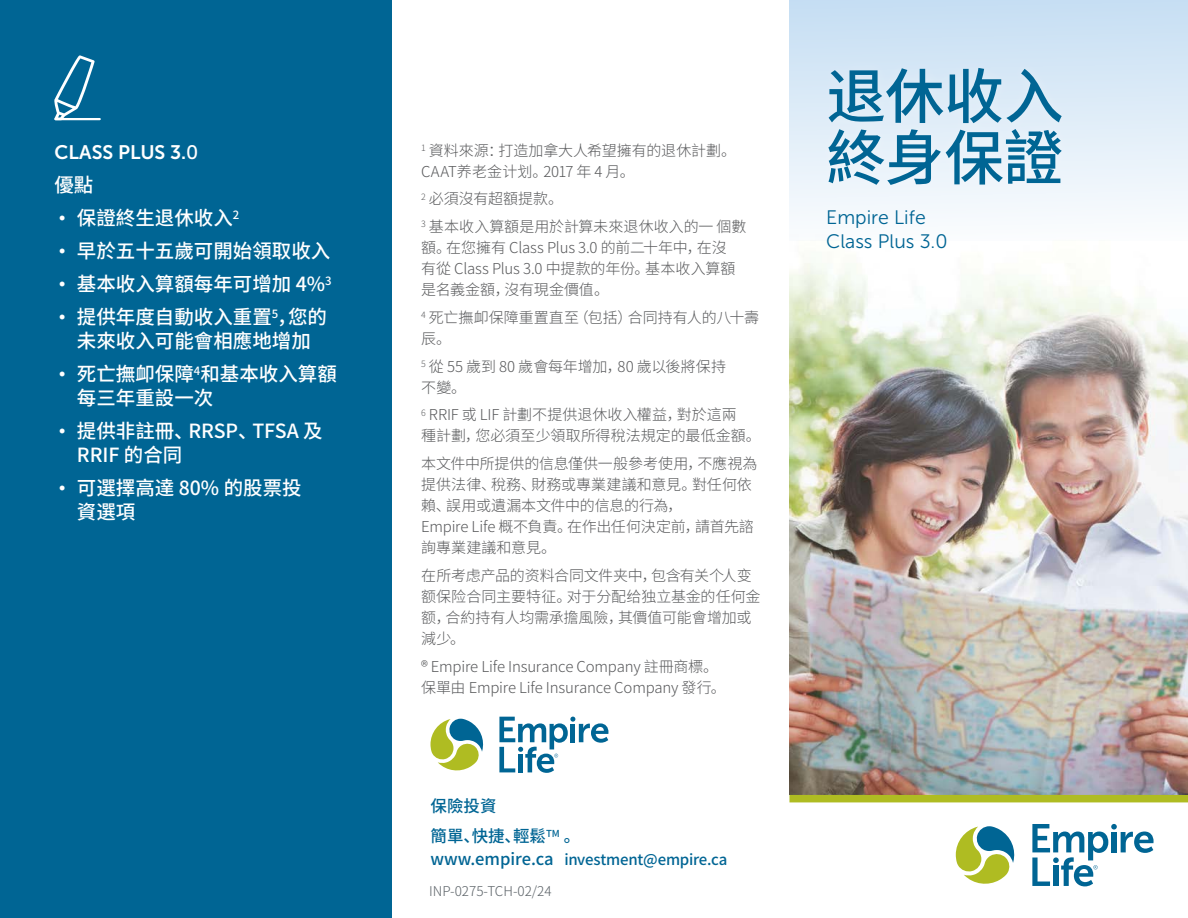
<style>
.page{position:relative;width:1188px;height:918px;background:#fff}
.page>*{position:absolute;margin:0;border:0;box-sizing:border-box;transform-origin:0 0}
.TCH-title{font:500 60px/61.5px "Source Han Sans CN";letter-spacing:-.015em;color:#006594}
.White_Text_call_out_CN{font:500 19.5px/24px "Source Han Sans CN";color:#fff}
.TCH-title-2{font:19.5px/23.4px "Museo Sans 300";color:#006594}
.White_Text_call_out_CN-2{font:19.5px "Museo Sans 700";color:#fff}
.TCH-Heading_7_-_11_pt{font:500 16.5px "Source Han Sans CN";color:#006594}
.TCH-Body_copy{font:300 15px/21px "Source Han Sans CN";letter-spacing:-.01em;color:#58595b}
.TCH-Heading_7_-_11_pt-2{font:500 15px "Source Han Sans CN";letter-spacing:-.015em;color:#006594}
.TCH-Foot_Note_-_Museo_Condensed{font:300 13.5px "Source Han Sans CN";color:#5a6166}
.s1{font-family:"Museo Sans 500"}
.s2{font-family:"Arial";font-weight:400}
.s3{font-size:16.5px}
</style>
<div class="page">
<img style="left:789px;top:255px;width:399px;height:540px">
<div style="left:789px;top:0;width:399px;height:241px;background:linear-gradient(to bottom,#c6def3,#fbfdfe)"></div>
<svg style="left:956px;top:826px;width:59px;height:58px"></svg>
<svg style="left:1032px;top:824px;width:122px;height:62px"></svg>
<div style="left:816px;top:56px;width:257px;height:203px;background:#fff;opacity:.3"></div>
<div style="left:0;top:0;width:392px;height:918px;background:#006594"></div>
<svg style="left:430px;top:719px;width:54px;height:52px"></svg>
<svg style="left:499px;top:717px;width:109px;height:56px"></svg>
<div style="left:789px;top:795px;width:399px;height:7px;background:#afbc22"></div>
<svg style="left:54px;top:55px;width:41px;height:65px"></svg>
<hr style="left:56px;top:118px;width:44px;height:2px;background:#fff">
<p class="White_Text_call_out_CN-2" style="left:54px;top:142px;width:146px">CLASS PLUS 3.<span class="s1">0</span></p>
<p class="White_Text_call_out_CN" style="left:54px;top:174px;width:40px">優點</p>
<p class="White_Text_call_out_CN" style="left:59px;top:207px;width:182px"><span class="s2">•</span> 保證終生退休收入<sup>2</sup></p>
<p class="White_Text_call_out_CN" style="left:59px;top:240px;width:273px"><span class="s2">•</span> 早於五十五歲可開始領取收入</p>
<p class="White_Text_call_out_CN" style="left:59px;top:273px;width:274px"><span class="s2">•</span> 基本收入算額每年可增加 4%<sup>3</sup></p>
<p class="White_Text_call_out_CN" style="left:59px;top:306px;width:270px;text-align:center"><span class="s2">•</span> 提供年度自動收入重置<sup>5</sup>，您的未來收入可能會相應地增加</p>
<p class="White_Text_call_out_CN" style="left:77px;top:363px;width:261px;text-indent:-18px"><span class="s2">•</span> 死亡撫卹保障<sup>4</sup>和基本收入算額每三年重設一次</p>
<p class="White_Text_call_out_CN" style="left:77px;top:420px;width:247px;text-indent:-18px"><span class="s2">•</span> 提供非註冊、RRSP、TFSA 及<br>RRIF 的合同</p>
<p class="White_Text_call_out_CN" style="left:77px;top:477px;width:226px;text-indent:-18px"><span class="s2">•</span> 可選擇高達 80% 的股票投資選項</p>
<p class="TCH-Body_copy" style="left:421px;top:140px;width:316px"><sup>1</sup> 資料來源：打造加拿大人希望擁有的退休計劃。<br>CAAT养老金计划。2017 年 4 月。</p>
<p class="TCH-Body_copy" style="left:421px;top:189px;width:144px"><sup>2</sup> 必須沒有超額提款。</p>
<p class="TCH-Body_copy" style="left:421px;top:217px;width:327px"><sup>3</sup> 基本收入算額是用於計算未來退休收入的一 個數額。在您擁有 Class Plus 3.0 的前二十年中，在沒<br>有從 Class Plus 3.0 中提款的年份。基本收入算額是名義金額，沒有現金價值。</p>
<p class="TCH-Body_copy" style="left:421px;top:307px;width:339px"><sup>4</sup> 死亡撫卹保障重置直至（包括）合同持有人的八十壽辰。</p>
<p class="TCH-Body_copy" style="left:421px;top:356px;width:306px"><sup>5</sup> 從 55 歲到 80 歲會每年增加，80 歲以後將保持不變。</p>
<p class="TCH-Body_copy" style="left:421px;top:405px;width:341px"><sup>6</sup> RRIF 或 LIF 計劃不提供退休收入權益，對於這兩<br>種計劃，您必須至少領取所得稅法規定的最低金額。</p>
<p class="TCH-Body_copy" style="left:421px;top:454px;width:338px">本文件中所提供的信息僅供一般參考使用，不應視為提供法律、稅務、財務或專業建議和意見。對任何依賴、誤用或遺漏本文件中的信息的行為，<br>Empire Life 概不負責。在作出任何決定前，請首先諮詢專業建議和意見。</p>
<p class="TCH-Body_copy" style="left:421px;top:565px;width:341px">在所考虑产品的资料合同文件夹中，包含有关个人变额保险合同主要特征。对于分配给独立基金的任何金额，合約持有人均需承擔風險，其價值可能會增加或減少。</p>
<p class="TCH-Body_copy" style="left:421px;top:656px;width:306px">® Empire Life Insurance Company 註冊商標。保單由 Empire Life Insurance Company 發行。</p>
<p class="TCH-Heading_7_-_11_pt" style="left:430px;top:797px;width:67px">保險投資</p>
<p class="TCH-Heading_7_-_11_pt" style="left:430px;top:827px;width:151px">簡單、快捷、輕鬆<sup>TM</sup> 。</p>
<p class="TCH-Heading_7_-_11_pt-2" style="left:430px;top:851px;width:298px"><span class="s3">www.empire.ca</span> investment@empire.ca</p>
<p class="TCH-Foot_Note_-_Museo_Condensed" style="left:429px;top:884px;width:124px">INP-0275-TCH-02/24</p>
<h1 class="TCH-title" style="left:826px;top:67px;width:239px">退休收入終身保證</h1>
<h1 class="TCH-title-2" style="left:826px;top:206px;width:123px">Empire Life<br>Class Plus 3.0</h1>
</div>
